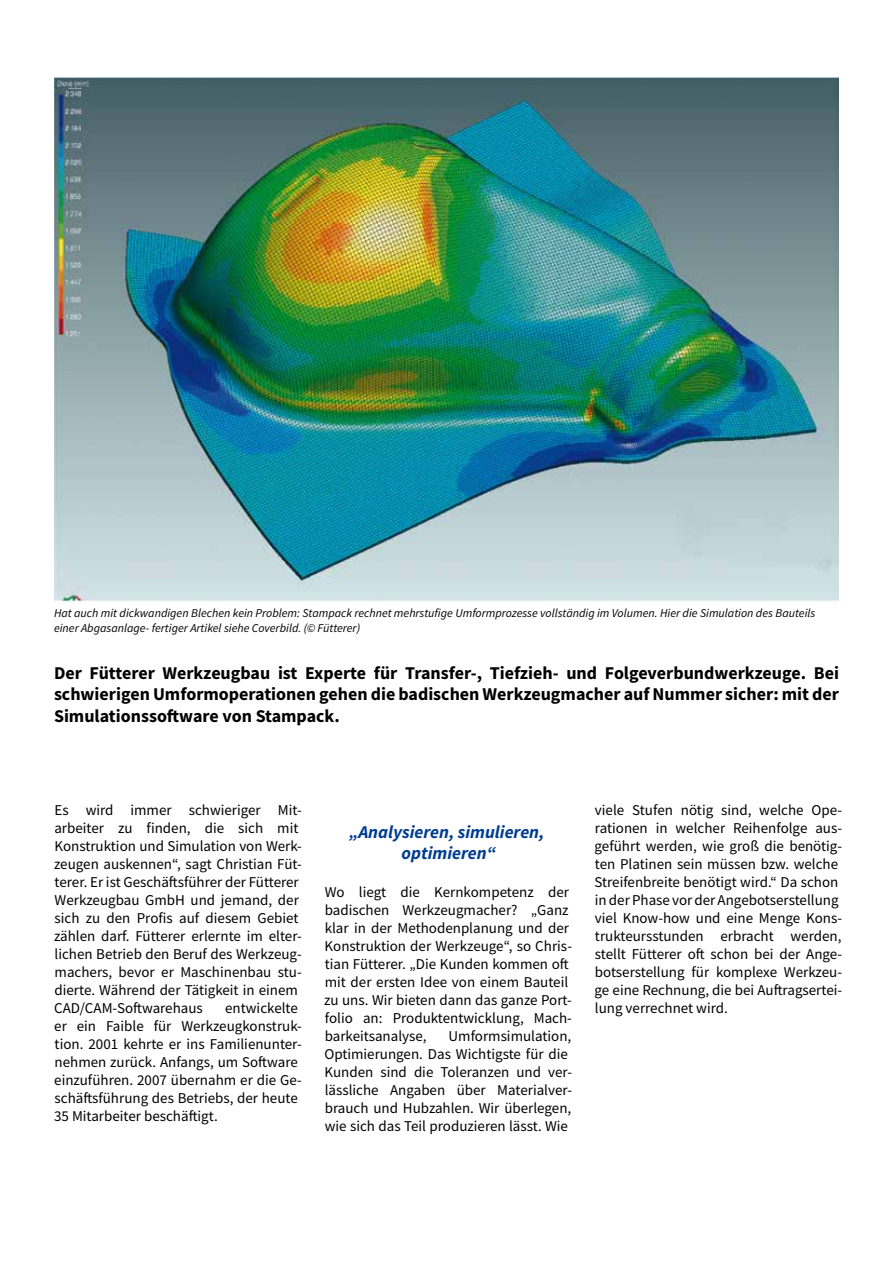
<style>
.page{position:relative;width:893px;height:1263px;background:#fff}
.page>*{position:absolute;margin:0;border:0;box-sizing:border-box;transform-origin:0 0}
.t1{font:700 18px/21.6px "Source Sans Pro";color:#000;text-align:justify}
.t2{font:italic 700 18px/21.6px "Source Sans Pro";color:#003d90;text-align:center}
.t3{font:15px/18px "Source Sans Pro";color:#000}
.t4{font:italic 12px/14.4px "Source Sans Pro";color:#000}
</style>
<div class="page">
<img style="left:54px;top:78px;width:785px;height:524px">
<p class="t4" style="left:54px;top:606px;width:763px">Hat auch mit dickwandigen Blechen kein Problem: Stampack rechnet mehrstufige Umformprozesse vollständig im Volumen. Hier die Simulation des Bauteils einer Abgasanlage- fertiger Artikel siehe Coverbild. (© Fütterer)</p>
<p class="t1" style="left:54px;top:662px;width:786px">Der Fütterer Werkzeugbau ist Experte für Transfer-, Tiefzieh- und Folgeverbundwerkzeuge. Bei schwierigen Umformoperationen gehen die badischen Werkzeugmacher auf Nummer sicher: mit der Simulationssoftware von Stampack.</p>
<p class="t3" style="left:54px;top:801px;width:249px">Es wird immer schwieriger Mit&shy;arbeiter zu finden, die sich mit Konstruktion und Simulation von Werk&shy;zeugen auskennen“, sagt Christian Füt&shy;terer. Er ist Geschäftsführer der Fütterer Werkzeugbau GmbH und jemand, der sich zu den Profis auf diesem Gebiet zählen darf. Fütterer erlernte im elter&shy;lichen Betrieb den Beruf des Werkzeug&shy;machers, bevor er Maschinenbau stu&shy;dierte. Während der Tätigkeit in einem CAD/CAM-Softwarehaus</p>
<p class="t3" style="left:54px;top:999px;width:249px;text-indent:171px">entwickelte er ein Faible für Werkzeugkonstruk&shy;tion. 2001 kehrte er ins Familienunter&shy;nehmen zurück. Anfangs, um Software einzuführen. 2007 übernahm er die Ge&shy;schäftsführung des Betriebs, der heute 35 Mitarbeiter beschäftigt.</p>
<p class="t2" style="left:349px;top:821px;width:197px">„Analysieren, simulieren, optimieren“</p>
<p class="t3" style="left:324px;top:883px;width:249px">Wo liegt die Kernkompetenz der badischen Werkzeugmacher? „Ganz klar in der Methodenplanung und der Konstruktion der Werkzeuge“, so Chris&shy;tian Fütterer. „Die Kunden kommen oft mit der ersten Idee von einem Bauteil zu uns. Wir bieten dann das ganze Port&shy;folio an: Produktentwicklung, Mach&shy;barkeitsanalyse,</p>
<p class="t3" style="left:324px;top:1027px;width:249px;text-indent:124px">Umformsimulation, Optimierungen. Das Wichtigste für die Kunden sind die Toleranzen und ver&shy;lässliche Angaben über Materialver&shy;brauch und Hubzahlen. Wir überlegen, wie sich das Teil produzieren lässt. Wie</p>
<p class="t3" style="left:594px;top:801px;width:249px">viele Stufen nötig sind, welche Ope&shy;rationen in welcher Reihenfolge aus&shy;geführt werden, wie groß die benötig&shy;ten Platinen sein müssen bzw. welche Streifenbreite benötigt wird.“ Da schon in der Phase vor der Angebotserstellung viel Know-how und eine Menge Kons&shy;trukteursstunden erbracht werden, stellt Fütterer oft schon bei der Ange&shy;botserstellung für komplexe Werkzeu&shy;ge eine Rechnung, die bei Auftragsertei&shy;lung verrechnet wird.</p>
</div>
